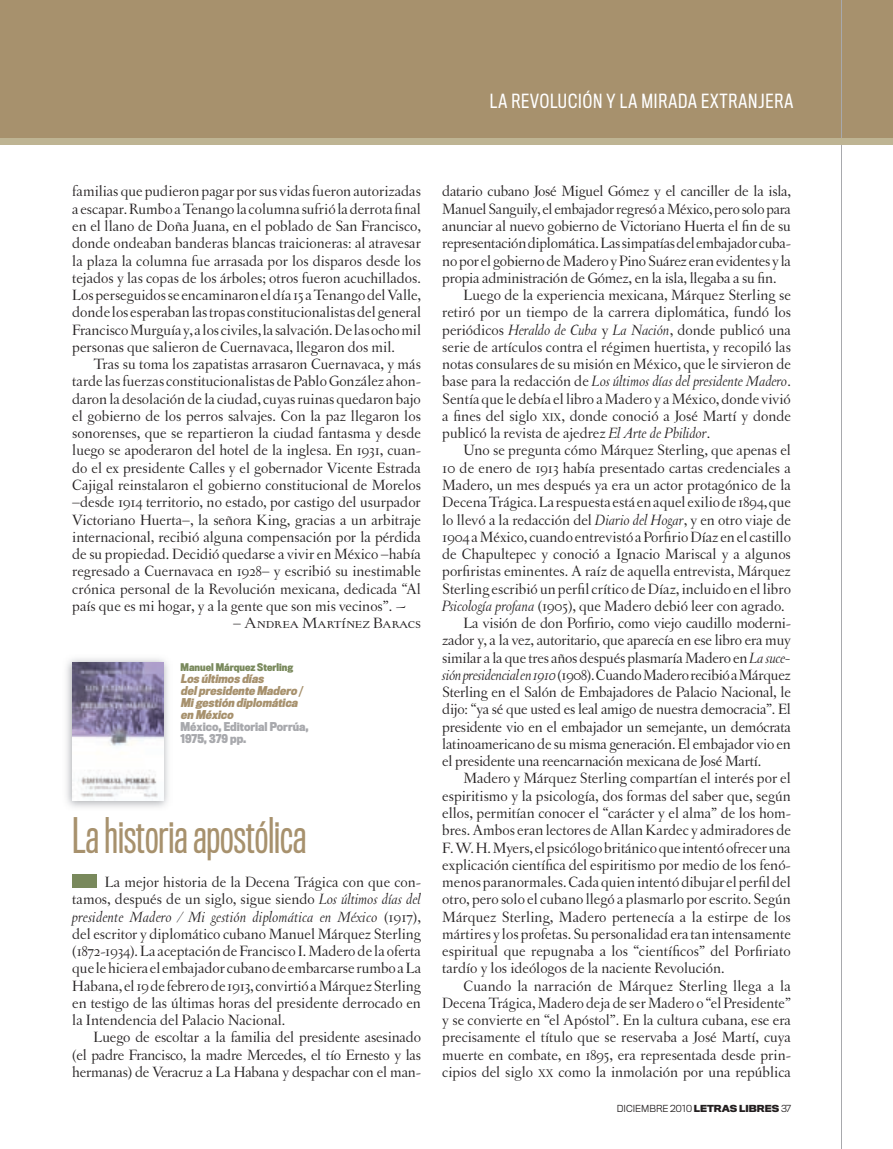
<style>
.page{position:relative;width:893px;height:1149px;background:#fff}
.page>*{position:absolute;margin:0;border:0;box-sizing:border-box;transform-origin:0 0}
.t1{font:45px "Titling Gothic FB Comp";color:#a7916d}
.t2{font:18px "Titling Gothic FB Cond";letter-spacing:.05em;color:#fff}
.t3{font:15.75px/17.2px "Letras Oldstyle";color:#231f20;text-align:justify}
.t4{font:italic 15.75px "Letras Oldstyle";color:#231f20}
.t5{font:15.75px "Letras Oldstyle Expert";color:#231f20}
.t6{font:italic 700 11.25px/12px "Titling Gothic FB Cond";color:#a7916d}
.t7{font:700 11.25px/12px "Titling Gothic FB Cond";color:#a8a9ad}
.t8{font:700 9.75px "Titling Gothic FB Cond";color:#79895c}
.t9{font:300 9px "Titling Gothic FB Normal";color:#231f20}
.s1{font-family:"Letras Oldstyle"}
.s2{font-style:italic}
.s3{font-style:normal}
.s4{font-size:11.85px}
.s5{font-weight:700}
</style>
<div class="page">
<div style="left:0;top:0;width:893px;height:145px;background:#a7916d"></div>
<hr style="left:841px;top:0;width:1px;height:1148px;background:#a8a9ad">
<div style="left:0;top:138px;width:893px;height:7px;background:#beb493"></div>
<img style="left:66px;top:658px;width:102px;height:150px">
<img style="left:72px;top:662px;width:91px;height:138px">
<div style="left:72px;top:873px;width:24px;height:13px;background:#79895c"></div>
<p class="t2" style="left:490px;top:91px;width:305px">LA REVOLUCIÓN Y LA MIRADA EXTRANJERA</p>
<p class="t3" style="left:72px;top:183px;width:350px">familias que pudieron pagar por sus vidas fueron autorizadas a escapar. Rumbo a Tenango la columna sufrió la derrota final en el llano de Doña Juana, en el poblado de San Francisco, donde ondeaban banderas blancas traicioneras: al atravesar la plaza la columna fue arrasada por los disparos desde los tejados y las copas de los árboles; otros fueron acuchillados.<br>Los perseguidos se encaminaron el día 15 a Tenango del Valle, donde los esperaban las tropas constitucionalistas del general Francisco Murguía y, a los civiles, la salvación. De las ocho mil personas que salieron de Cuernavaca, llegaron dos mil.</p>
<p class="t3" style="left:72px;top:355px;width:350px;text-indent:21px">Tras su toma los zapatistas arrasaron Cuernavaca, y más tarde las fuerzas constitucionalistas de Pablo González ahon&shy;daron la desolación de la ciudad, cuyas ruinas quedaron bajo el gobierno de los perros salvajes. Con la paz llegaron los sonorenses, que se repartieron la ciudad fantasma y desde luego se apoderaron del hotel de la inglesa. En 1931, cuan&shy;do el ex presidente Calles y el gobernador Vicente Estrada Cajigal reinstalaron el gobierno constitucional de Morelos –desde 1914 territorio, no estado, por castigo del usurpador Victoriano Huerta–, la señora King, gracias a un arbitraje internacional, recibió alguna compensación por la pérdida de su propiedad. Decidió quedarse a vivir en México –había regresado a Cuernavaca en 1928– y escribió su inestimable crónica personal de la Revolución mexicana, dedicada “Al país que es mi hogar, y a la gente que son mis vecinos”. ~</p>
<p class="t5" style="left:233px;top:614px;width:189px"><span class="s1">–</span> Andrea Martínez Baracs</p>
<p class="t8" style="left:181px;top:660px;width:114px">Manuel Márquez Sterling</p>
<p class="t6" style="left:181px;top:672px;width:123px">Los últimos días delpresidente Madero /<br>Migestión diplomática en México</p>
<p class="t7" style="left:181px;top:720px;width:129px">México, Editorial Porrúa,<br>1975, 379 pp.</p>
<h1 class="t1" style="left:72px;top:809px;width:235px">La historia apostólica</h1>
<p class="t3" style="left:72px;top:873px;width:350px;text-indent:33px">La mejor historia de la Decena Trágica con que con&shy;tamos, después de un siglo, sigue siendo <span class="s2">Los últimos días del presidente Madero / Mi gestión diplomática en México</span> (1917), del escritor y diplomático cubano Manuel Márquez Sterling (1872-1934). La aceptación de Francisco I. Madero de la oferta que le hiciera el embajador cubano de embarcarse rumbo a La Habana, el 19 de febrero de 1913, convirtió a Márquez Sterling en testigo de las últimas horas del presidente derrocado en la Intendencia del Palacio Nacional.</p>
<p class="t3" style="left:72px;top:1028px;width:350px;text-indent:21px">Luego de escoltar a la familia del presidente asesinado (el padre Francisco, la madre Mercedes, el tío Ernesto y las hermanas) de Veracruz a La Habana y despachar con el man-</p>
<p class="t3" style="left:442px;top:183px;width:350px">datario cubano José Miguel Gómez y el canciller de la isla,</p>
<p class="t3" style="left:442px;top:200px;width:350px">Manuel Sanguily, el embajador regresó a México, pero solo para</p>
<p class="t3" style="left:442px;top:217px;width:350px">anunciar al nuevo gobierno de Victoriano Huerta el fin de su</p>
<p class="t3" style="left:442px;top:234px;width:350px">representación diplomática. Las simpatías del embajador cuba-</p>
<p class="t3" style="left:442px;top:252px;width:350px">no por el gobierno de Madero y Pino Suárez eran evidentes y la</p>
<p class="t3" style="left:442px;top:269px;width:336px">propia administración de Gómez, en la isla, llegaba a su fin.</p>
<p class="t3" style="left:463px;top:286px;width:329px">Luego de la experiencia mexicana, Márquez Sterling se</p>
<p class="t3" style="left:442px;top:303px;width:350px">retiró por un tiempo de la carrera diplomática, fundó los</p>
<p class="t3" style="left:442px;top:321px;width:350px">periódicos <span class="s2">Heraldo de Cuba</span> y <span class="s2">La Nación</span>, donde publicó una</p>
<p class="t3" style="left:442px;top:338px;width:350px">serie de artículos contra el régimen huertista, y recopiló las</p>
<p class="t3" style="left:442px;top:355px;width:350px">notas consulares de su misión en México, que le sirvieron de</p>
<p class="t4" style="left:442px;top:372px;width:350px"><span class="s3">base para la redacción de</span> Los últimos días del presidente Madero<span class="s3">.</span></p>
<p class="t3" style="left:442px;top:390px;width:350px">Sentía que le debía el libro a Madero y a México, donde vivió</p>
<p class="t3" style="left:442px;top:407px;width:350px">a fines del siglo <span class="s4">XiX</span>, donde conoció a José Martí y donde</p>
<p class="t3" style="left:442px;top:424px;width:269px">publicó la revista de ajedrez <span class="s2">El Arte de Philidor</span>.</p>
<p class="t3" style="left:463px;top:441px;width:329px">Uno se pregunta cómo Márquez Sterling, que apenas el</p>
<p class="t3" style="left:442px;top:459px;width:350px">10 de enero de 1913 había presentado cartas credenciales a</p>
<p class="t3" style="left:442px;top:476px;width:350px">Madero, un mes después ya era un actor protagónico de la</p>
<p class="t3" style="left:442px;top:493px;width:350px">Decena Trágica. La respuesta está en aquel exilio de 1894, que</p>
<p class="t3" style="left:442px;top:510px;width:350px">lo llevó a la redacción del <span class="s2">Diario del Hogar</span>, y en otro viaje de</p>
<p class="t3" style="left:442px;top:528px;width:350px">1904 a México, cuando entrevistó a Porfirio Díaz en el castillo</p>
<p class="t3" style="left:442px;top:545px;width:350px">de Chapultepec y conoció a Ignacio Mariscal y a algunos</p>
<p class="t3" style="left:442px;top:562px;width:350px">porfiristas eminentes. A raíz de aquella entrevista, Márquez</p>
<p class="t3" style="left:442px;top:579px;width:350px">Sterling escribió un perfil crítico de Díaz, incluido en el libro</p>
<p class="t3" style="left:442px;top:597px;width:344px"><span class="s2">Psicología profana</span> (1905), que Madero debió leer con agrado.</p>
<p class="t3" style="left:463px;top:614px;width:329px">La visión de don Porfirio, como viejo caudillo moderni-</p>
<p class="t3" style="left:442px;top:631px;width:350px">zador y, a la vez, autoritario, que aparecía en ese libro era muy</p>
<p class="t3" style="left:442px;top:648px;width:350px">similar a la que tres años después plasmaría Madero en <span class="s2">La suce-</span></p>
<p class="t3" style="left:442px;top:666px;width:350px"><span class="s2">sión presidencialen 1910</span> (1908). Cuando Madero recibió a Márquez</p>
<p class="t3" style="left:442px;top:683px;width:350px">Sterling en el Salón de Embajadores de Palacio Nacional, le</p>
<p class="t3" style="left:442px;top:700px;width:350px">dijo: “ya sé que usted es leal amigo de nuestra democracia”. El</p>
<p class="t3" style="left:442px;top:717px;width:350px">presidente vio en el embajador un semejante, un demócrata</p>
<p class="t3" style="left:442px;top:735px;width:350px">latinoamericano de su misma generación. El embajador vio en</p>
<p class="t3" style="left:442px;top:752px;width:321px">el presidente una reencarnación mexicana de José Martí.</p>
<p class="t3" style="left:463px;top:769px;width:329px">Madero y Márquez Sterling compartían el interés por el</p>
<p class="t3" style="left:442px;top:786px;width:350px">espiritismo y la psicología, dos formas del saber que, según</p>
<p class="t3" style="left:442px;top:804px;width:350px">ellos, permitían conocer el “carácter y el alma” de los hom-</p>
<p class="t3" style="left:442px;top:821px;width:350px">bres. Ambos eran lectores de Allan Kardec y admiradores de</p>
<p class="t3" style="left:442px;top:838px;width:350px">F. W. H. Myers, el psicólogo británico que intentó ofrecer una</p>
<p class="t3" style="left:442px;top:855px;width:350px">explicación científica del espiritismo por medio de los fenó-</p>
<p class="t3" style="left:442px;top:873px;width:350px">menos paranormales. Cada quien intentó dibujar el perfil del</p>
<p class="t3" style="left:442px;top:890px;width:350px">otro, pero solo el cubano llegó a plasmarlo por escrito. Según</p>
<p class="t3" style="left:442px;top:907px;width:350px">Márquez Sterling, Madero pertenecía a la estirpe de los</p>
<p class="t3" style="left:442px;top:924px;width:350px">mártires y los profetas. Su personalidad era tan intensamente</p>
<p class="t3" style="left:442px;top:942px;width:350px">espiritual que repugnaba a los “científicos” del Porfiriato</p>
<p class="t3" style="left:442px;top:959px;width:284px">tardío y los ideólogos de la naciente Revolución.</p>
<p class="t3" style="left:463px;top:976px;width:329px">Cuando la narración de Márquez Sterling llega a la</p>
<p class="t3" style="left:442px;top:993px;width:350px">Decena Trágica, Madero deja de ser Madero o “el Presidente”</p>
<p class="t3" style="left:442px;top:1011px;width:350px">y se convierte en “el Apóstol”. En la cultura cubana, ese era</p>
<p class="t3" style="left:442px;top:1028px;width:350px">precisamente el título que se reservaba a José Martí, cuya</p>
<p class="t3" style="left:442px;top:1045px;width:350px">muerte en combate, en 1895, era representada desde prin-</p>
<p class="t3" style="left:442px;top:1062px;width:350px">cipios del siglo <span class="s4">XX</span> como la inmolación por una república</p>
<p class="t9" style="left:617px;top:1102px;width:176px">DICIEMBRE 2010 <span class="s5">LETRAS LIBRES</span> 37</p>
</div>
